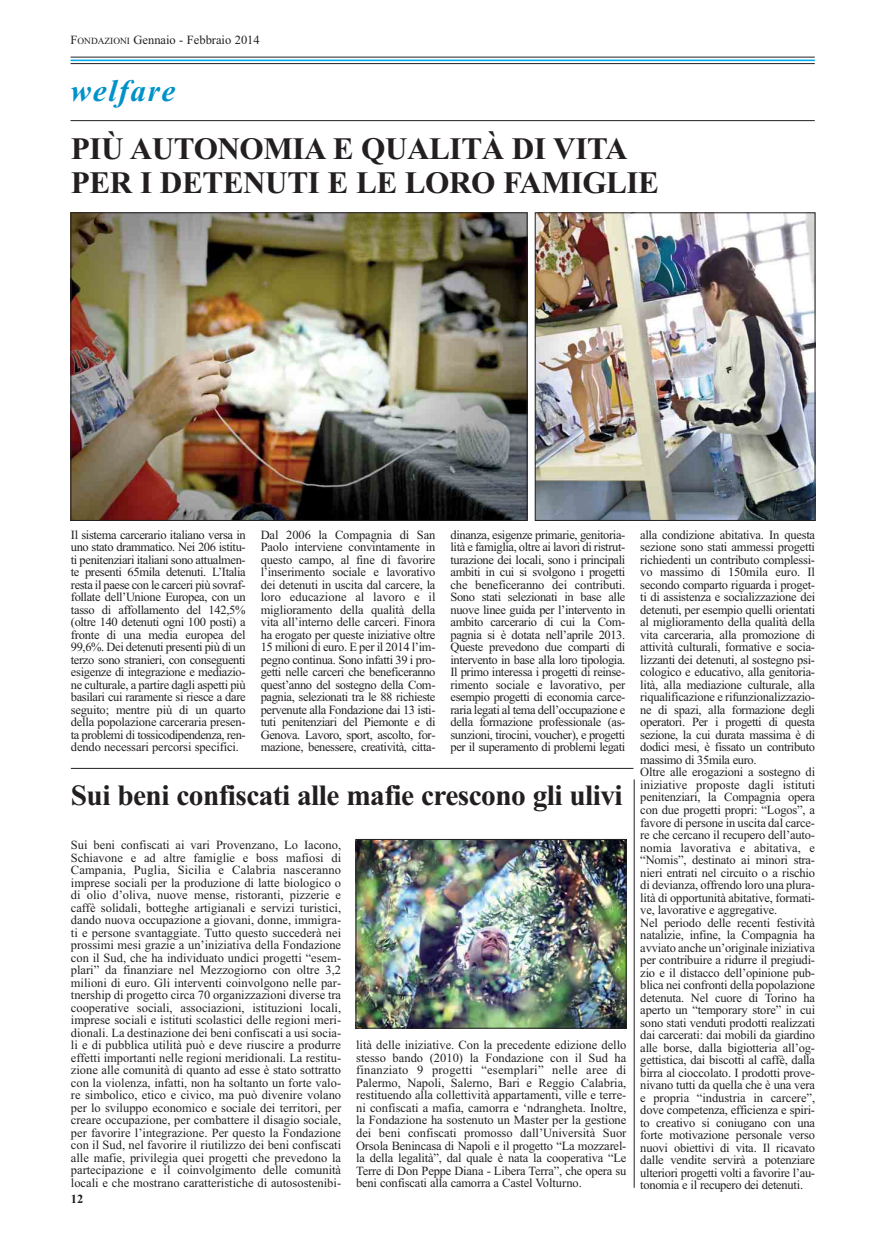
<style>
.page{position:relative;width:886px;height:1241px;background:#fff}
.page>*{position:absolute;margin:0;border:0;box-sizing:border-box;transform-origin:0 0}
.t1{font:700 31.25px/33.8px "Times New Roman";letter-spacing:-.015em;color:#231f20}
.t2{font:italic 700 31.25px "Times New Roman";letter-spacing:.05em;color:#0092c9}
.t3{font:700 29.38px "Times New Roman";letter-spacing:-.02em;color:#231f20}
.t4{font:12.5px/12.5px "Times New Roman";letter-spacing:-.015em;color:#231f20;text-align:justify}
.t5{font:700 12.5px "Times New Roman";color:#231f20}
.s1{font-size:9.38px}
</style>
<div class="page">
<hr style="left:71px;top:60px;width:744px;height:1px;background:#00aeef">
<hr style="left:71px;top:57px;width:744px;height:1px;background:#231f20">
<hr style="left:71px;top:63px;width:744px;height:1px;background:#231f20">
<hr style="left:71px;top:120px;width:744px;height:1px;background:#231f20">
<img style="left:537px;top:215px;width:276px;height:303px">
<div style="left:535px;top:213px;width:280px;height:307px;border:1px solid #231f20"></div>
<img style="left:73px;top:215px;width:452px;height:303px">
<div style="left:71px;top:213px;width:456px;height:307px;border:1px solid #231f20"></div>
<img style="left:358px;top:841px;width:266px;height:185px">
<div style="left:356px;top:839px;width:270px;height:189px;border:1px solid #231f20"></div>
<hr style="left:71px;top:768px;width:562px;height:1px;background:#231f20">
<hr style="left:634px;top:779px;width:1px;height:408px;background:#231f20">
<p class="t4" style="left:71px;top:35px;width:191px">F<span class="s1">ONDAZIONI</span> Gennaio - Febbraio 2014</p>
<h1 class="t2" style="left:71px;top:79px;width:106px">welfare</h1>
<h1 class="t1" style="left:71px;top:136px;width:590px">PIÙ AUTONOMIA E QUALITÀ DI VITA<br>PER I DETENUTI E LE LORO FAMIGLIE</h1>
<p class="t4" style="left:71px;top:529px;width:176px">Il sistema carcerario italiano versa in uno stato drammatico. Nei 206 istitu&shy;ti penitenziari italiani sono attualmen&shy;te presenti 65mila detenuti. L’I ta lia resta il paese con le carceri più sovraf&shy;follate dell’Unione Euro pea, con un tasso di affollamento del 142,5% (oltre 140 detenuti ogni 100 posti) a fronte di una media europea del 99,6%. Dei detenuti presenti più di un terzo sono stranieri, con conseguenti esigenze di integrazione e mediazio&shy;ne culturale, a partire dagli aspetti più basilari cui raramente si riesce a dare seguito; mentre più di un quarto della popolazione carceraria presen&shy;ta problemi di tossicodipendenza, ren - dendo ne cessari percorsi specifici.</p>
<p class="t4" style="left:261px;top:529px;width:176px">Dal 2006 la Compagnia di San Paolo interviene convintamente in questo campo, al fine di favorire l’inserimento sociale e lavorativo dei detenuti in uscita dal carcere, la loro educazione al lavoro e il miglioramento della qualità della vita all’interno delle carceri. Finora ha erogato per queste iniziative oltre 15 milioni di euro. E per il 2014 l’im&shy;pegno continua. Sono infatti 39 i pro&shy;getti nelle carceri che beneficeranno quest’anno del sostegno della Com - pagnia, selezionati tra le 88 richieste pervenute alla Fondazione dai 13 isti&shy;tuti penitenziari del Piemonte e di Genova. Lavoro, sport, ascolto, for&shy;mazione, be nessere, creatività, citta-</p>
<p class="t4" style="left:450px;top:529px;width:176px">dinanza, e sigenze primarie, genitoria&shy;lità e famiglia, oltre ai lavori di ristrut&shy;turazione dei locali, sono i principali ambiti in cui si svolgono i progetti che beneficeranno dei contributi.<br>Sono stati selezionati in base alle nuove linee guida per l’intervento in ambito carcerario di cui la Com - pagnia si è dotata nell’aprile 2013.<br>Queste prevedono due comparti di intervento in base alla loro tipologia.<br>Il primo interessa i progetti di reinse&shy;rimento sociale e lavorativo, per esempio progetti di economia carce&shy;raria legati al tema dell’occupazione e della formazione professionale (as - sunzioni, tirocini, voucher), e progetti per il superamento di problemi legati</p>
<p class="t4" style="left:640px;top:529px;width:176px;text-align:left">alla condizione abitativa. In questa sezione sono stati ammessi progetti richiedenti un contributo complessi&shy;vo massimo di 150mila euro. Il secondo comparto riguarda i proget&shy;ti di assistenza e socializzazione dei detenuti, per esempio quelli orientati al miglioramento della qualità della vita carceraria, alla promozione di attività culturali, formative e socia&shy;lizzanti dei detenuti, al sostegno psi&shy;cologico e educativo, alla genitoria&shy;lità, alla mediazione culturale, alla riqualificazione e rifunzionalizzazio&shy;ne di spazi, alla formazione degli operatori. Per i progetti di questa sezione, la cui durata massima è di dodici mesi, è fissato un contributo massimo di 35mila euro.<br>Oltre alle erogazioni a sostegno di iniziative proposte dagli istituti penitenziari, la Compagnia opera con due progetti propri: “Logos”, a favore di persone in uscita dal carce&shy;re che cercano il recupero dell’auto&shy;nomia lavorativa e abitativa, e “Nomis”, destinato ai minori stra&shy;nieri entrati nel circuito o a rischio di devianza, offrendo loro una plura&shy;lità di opportunità abitative, formati&shy;ve, lavorative e aggregative.<br>Nel periodo delle recenti festività natalizie, infine, la Compagnia ha avviato anche un’originale iniziativa per contribuire a ridurre il pregiudi&shy;zio e il distacco dell’opinione pub&shy;blica nei confronti della popolazione detenuta. Nel cuore di Torino ha aperto un “temporary store” in cui sono stati venduti prodotti realizzati dai carcerati: dai mobili da giardino alle borse, dalla bigiotteria all’og&shy;gettistica, dai biscotti al caffè, dalla birra al cioccolato. I prodotti prove&shy;nivano tutti da quella che è una vera e propria “industria in carcere”, dove competenza, efficienza e spiri&shy;to creativo si coniugano con una forte motivazione personale verso nuovi obiettivi di vita. Il ricavato dalle vendite servirà a potenziare ulteriori progetti volti a favorire l’au&shy;tonomia e il recupero dei detenuti.</p>
<h2 class="t3" style="left:71px;top:785px;width:553px">Sui beni confiscati alle mafie crescono gli ulivi</h2>
<p class="t4" style="left:71px;top:839px;width:272px">Sui beni confiscati ai vari Provenzano, Lo Iacono, Schiavone e ad altre famiglie e boss mafiosi di Campania, Puglia, Sicilia e Calabria nasceranno imprese sociali per la produzione di latte biologico o di olio d’oliva, nuove mense, ristoranti, pizzerie e caffè solidali, botteghe artigianali e servizi turistici, dando nuova occupazione a giovani, donne, immigra&shy;ti e persone svantaggiate. Tutto questo succederà nei prossimi mesi grazie a un’iniziativa della Fondazione con il Sud, che ha individuato undici progetti “esem&shy;plari” da finanziare nel Mezzogiorno con oltre 3,2 milioni di euro. Gli interventi coinvolgono nelle par&shy;tnership di progetto circa 70 organizzazioni diverse tra cooperative sociali, associazioni, istituzioni locali, imprese sociali e istituti scolastici delle regioni meri&shy;dionali. La destinazione dei beni confiscati a usi socia&shy;li e di pubblica utilità può e deve riuscire a produrre effetti importanti nelle regioni meridionali. La restitu&shy;zione alle comunità di quanto ad esse è stato sottratto con la violenza, infatti, non ha soltanto un forte valo&shy;re simbolico, etico e civico, ma può divenire volano per lo sviluppo economico e sociale dei territori, per creare occupazione, per combattere il disagio sociale, per favorire l’integrazione. Per questo la Fondazione con il Sud, nel favorire il riutilizzo dei beni confiscati alle mafie, privilegia quei progetti che prevedono la partecipazione e il coinvolgimento delle comunità locali e che mostrano caratteristiche di autosostenibi-</p>
<p class="t4" style="left:356px;top:1039px;width:272px">lità delle iniziative. Con la precedente edizione dello stesso bando (2010) la Fondazione con il Sud ha finanziato 9 progetti “esemplari” nelle aree di Palermo, Napoli, Salerno, Bari e Reggio Calabria, restituendo alla collettività appartamenti, ville e terre&shy;ni confiscati a mafia, camorra e ‘ndrangheta. Inoltre, la Fondazione ha sostenuto un Master per la gestione dei beni confiscati promosso dall’Università Suor Orsola Benincasa di Napoli e il progetto “La mozzarel&shy;la della legalità”, dal quale è nata la cooperativa “Le Terre di Don Peppe Diana - Libera Terra”, che opera su beni confiscati alla camorra a Castel Volturno.</p>
<p class="t5" style="left:71px;top:1194px;width:14px">12</p>
</div>
